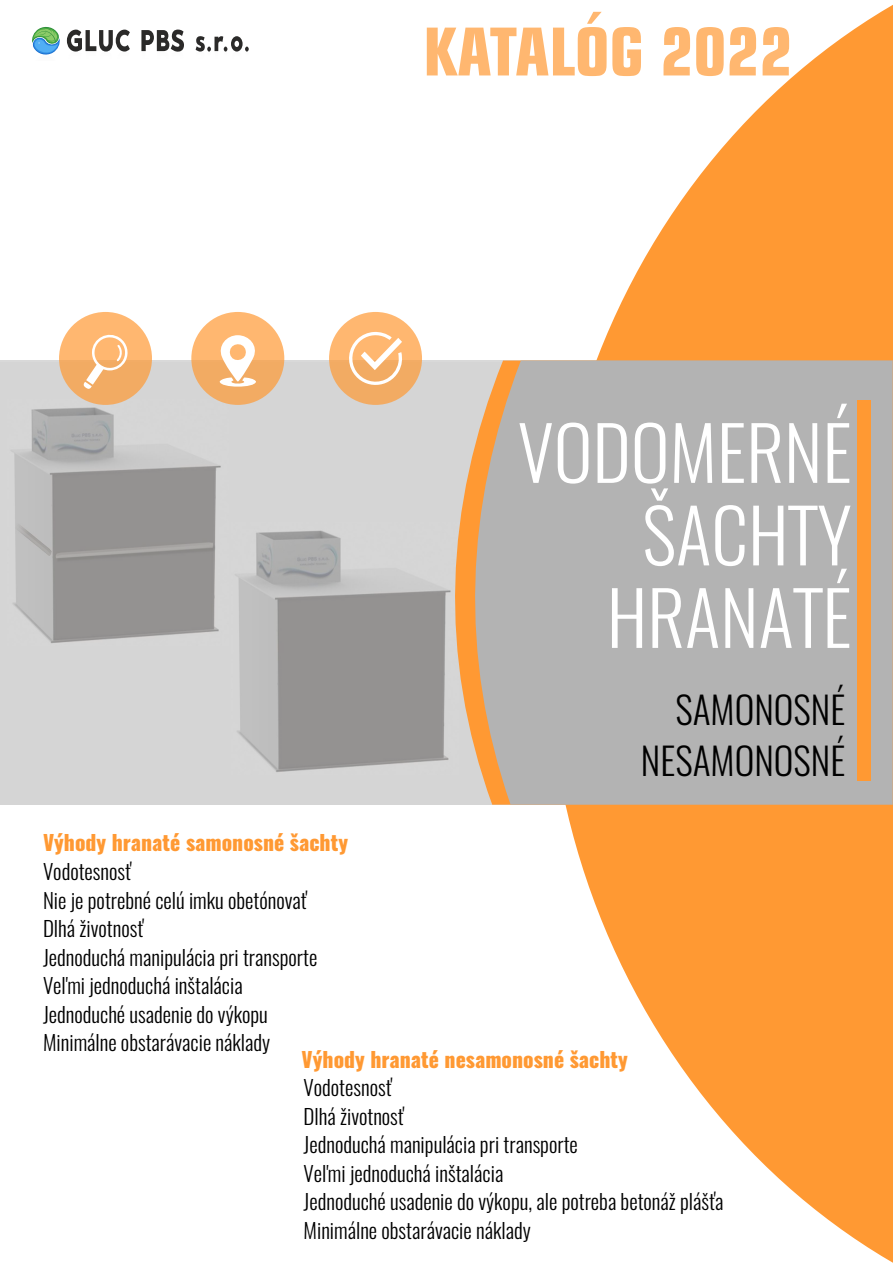
<style>
.page{position:relative;width:893px;height:1263px;background:#fff}
.page>*{position:absolute;margin:0;border:0;box-sizing:border-box;transform-origin:0 0}
.t1{font:300 73.8px/82.5px "Oswald";color:#fff;text-align:right}
.t2{font:700 condensed 66px "Square 721 BT";color:rgb(255 153 51/.7)}
.t3{font:300 37.5px/51px "Oswald";color:#000;text-align:right}
.t4{font:300 21px/28.5px "Oswald";color:#000}
.t5{font:800 21px "Oswald";color:#f93}
</style>
<div class="page">
<svg style="left:547px;top:5px;width:346px;height:1257px;fill:#f93"></svg>
<svg style="left:32px;top:26px;width:217px;height:29px"></svg>
<div style="left:0;top:361px;width:893px;height:444px;background:#b3b3b3;opacity:.5"></div>
<svg style="left:438px;top:361px;width:21px;height:444px;background:#cecac7"></svg>
<svg style="left:459px;top:361px;width:434px;height:444px;background:#b7b2ad"></svg>
<div style="left:857px;top:400px;width:13px;height:380px;background:#f93"></div>
<div style="left:59px;top:312px;width:93px;height:93px;background:#f93;border-radius:50%;opacity:.7"></div>
<div style="left:191px;top:312px;width:93px;height:93px;background:#f93;border-radius:50%;opacity:.7"></div>
<div style="left:329px;top:312px;width:93px;height:93px;background:#f93;border-radius:50%;opacity:.7"></div>
<svg style="left:84px;top:330px;width:46px;height:59px;background:#f9be84"></svg>
<svg style="left:217px;top:335px;width:41px;height:53px"></svg>
<svg style="left:346px;top:332px;width:57px;height:58px"></svg>
<h2 class="t2" style="left:423px;top:25px;width:371px">KATALÓG 2022</h2>
<h1 class="t1" style="left:518px;top:411px;width:336px">VODOMERNÉ<br>ŠACHTY<br>HRANATÉ</h1>
<p class="t5" style="left:43px;top:828px;width:307px">Výhody hranaté samonosné šachty</p>
<h3 class="t3" style="left:641px;top:684px;width:206px">SAMONOSNÉ<br>NESAMONOSNÉ</h3>
<p class="t4" style="left:43px;top:857px;width:276px">Vodotesnosť<br>Nie je potrebné celú imku obetónovať<br>Dlhá životnosť<br>Jednoduchá manipulácia pri transporte<br>Veľmi jednoduchá inštalácia<br>Jednoduché usadenie do výkopu<br>Minimálne obstarávacie náklady</p>
<p class="t5" style="left:302px;top:1045px;width:328px">Výhody hranaté nesamonosné šachty</p>
<p class="t4" style="left:304px;top:1073px;width:421px">Vodotesnosť<br>Dlhá životnosť<br>Jednoduchá manipulácia pri transporte<br>Veľmi jednoduchá inštalácia<br>Jednoduché usadenie do výkopu, ale potreba betonáž plášťa<br>Minimálne obstarávacie náklady</p>
</div>
